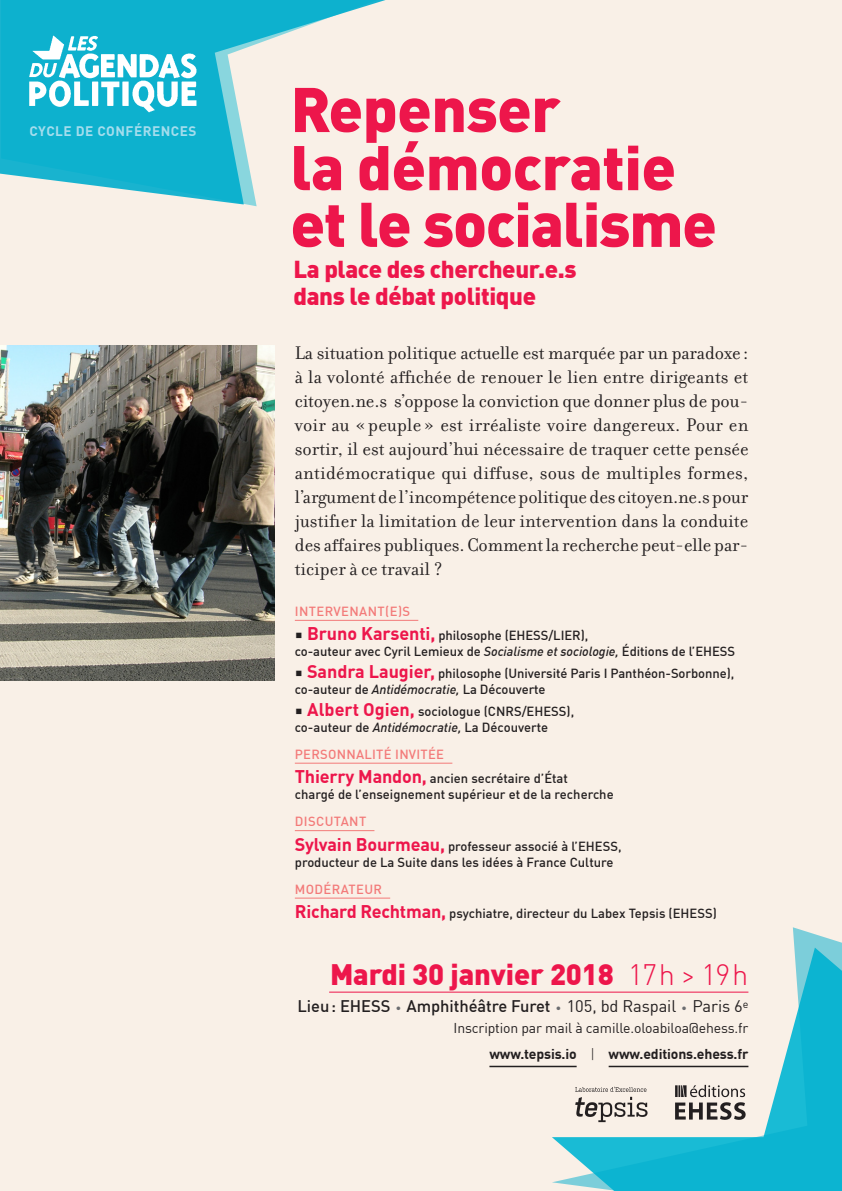
<style>
.page{position:relative;width:842px;height:1191px;background:#f9f0e7}
.page>*{position:absolute;margin:0;border:0;box-sizing:border-box;transform-origin:0 0}
.t1{font:900 62px "DIN Offc Pro";letter-spacing:-.01em;color:#ed164b}
.t2{font:900 29px "DIN Offc Pro";letter-spacing:-.005em;color:#ed164b}
.t3{font:900 24px/27px "DIN Offc Pro";letter-spacing:-.015em;color:#ed164b}
.t4{font:19.6px/24px "Filosofia OT";letter-spacing:-.005em;color:#231f20;text-align:justify}
.t5{font:500 16.5px "DIN Offc Pro";letter-spacing:-.005em;color:#231f20}
.t6{font:14px "DIN Offc Pro";letter-spacing:-.01em;color:#231f20}
.t7{font:700 14px "DIN Offc Pro";letter-spacing:-.01em;color:#231f20}
.t8{font:700 13.6px "DIN Offc Pro";letter-spacing:.035em;color:#a4dded}
.Intervenants{font:500 13px/16px "DIN Offc Pro";letter-spacing:-.005em;color:#231f20}
.t9{font:500 13px "DIN Offc Pro";letter-spacing:.03em;color:#f37a79}
.s1{font-weight:700;font-size:18px;color:#ed164b}
.s2{font-style:italic}
.s3{font-weight:300}
.s4{font-weight:700;font-size:11px;color:#6c6d70}
.s5{font-weight:400}
</style>
<div class="page">
<svg style="left:0;top:0;width:386px;height:204px"></svg>
<img style="left:21px;top:30px;width:185px;height:84px">
<svg style="left:552px;top:927px;width:290px;height:264px"></svg>
<hr style="left:295px;top:620px;width:123px;height:1px;background:#f37a79">
<hr style="left:295px;top:763px;width:157px;height:1px;background:#f37a79">
<hr style="left:295px;top:830px;width:79px;height:1px;background:#f37a79">
<hr style="left:295px;top:898px;width:95px;height:1px;background:#f37a79">
<hr style="left:329px;top:992px;width:419px;height:1px;background:#ed164b">
<hr style="left:489px;top:1065px;width:88px;height:2px;background:#231f20">
<hr style="left:609px;top:1065px;width:139px;height:2px;background:#231f20">
<img style="left:672px;top:1081px;width:76px;height:42px">
<img style="left:574px;top:1085px;width:74px;height:38px">
<img style="left:0;top:346px;width:275px;height:334px">
<p class="t8" style="left:30px;top:120px;width:168px">CYCLE DE CONFÉRENCES</p>
<p class="t1" style="left:291px;top:56px;width:272px">Repenser</p>
<p class="t1" style="left:291px;top:114px;width:387px">la démocratie</p>
<p class="t1" style="left:291px;top:171px;width:428px">et le socialisme</p>
<p class="t3" style="left:293px;top:252px;width:285px">La place des chercheur.e.s dans le débat politique</p>
<p class="t4" style="left:295px;top:341px;width:455px">La situation politique actuelle est marquée par un paradoxe : à la volonté affichée de renouer le lien entre dirigeants et citoyen.ne.s s’oppose la conviction que donner plus de pou&shy;voir au « peuple » est irréaliste voire dangereux. Pour en sortir, il est aujourd’hui nécessaire de traquer cette pensée antidémocratique qui diffuse, sous de multiples formes, l’argument de l’incompétence politique des citoyen.ne.s pour justifier la limitation de leur intervention dans la conduite des affaires publiques. Comment la recherche peut-elle par&shy;ticiper à ce travail ?</p>
<p class="t9" style="left:295px;top:600px;width:117px">INTERVENANT(E)S</p>
<p class="Intervenants" style="left:295px;top:626px;width:442px">▪ <span class="s1">Bruno Karsenti,</span> philosophe (EHESS/LIER),<br>co-auteur avec Cyril Lemieux de <span class="s2">Socialisme et sociologie,</span> Éditions de l’EHESS</p>
<p class="Intervenants" style="left:295px;top:664px;width:441px">▪ <span class="s1">Sandra Laugier,</span> philosophe (Université Paris I Panthéon-Sorbonne), co-auteur de <span class="s2">Antidémocratie,</span> La Découverte</p>
<p class="Intervenants" style="left:295px;top:701px;width:281px">▪ <span class="s1">Albert Ogien,</span> sociologue (CNRS/EHESS), co-auteur de <span class="s2">Antidémocratie,</span> La Découverte</p>
<p class="t9" style="left:295px;top:743px;width:151px">PERSONNALITÉ INVITÉE</p>
<p class="Intervenants" style="left:295px;top:769px;width:320px"><span class="s1">Thierry Mandon,</span> ancien secrétaire d’État<br>chargé de l’enseignement supérieur et de la recherche</p>
<p class="t9" style="left:295px;top:811px;width:73px">DISCUTANT</p>
<p class="Intervenants" style="left:295px;top:836px;width:328px"><span class="s1">Sylvain Bourmeau,</span> professeur associé à l’EHESS, producteur de La Suite dans les idées à France Culture</p>
<p class="t9" style="left:295px;top:878px;width:89px">MODÉRATEUR</p>
<p class="Intervenants" style="left:295px;top:904px;width:423px"><span class="s1">Richard Rechtman,</span> psychiatre, directeur du Labex Tepsis (EHESS)</p>
<p class="t2" style="left:330px;top:949px;width:420px">Mardi 30 janvier 2018 <span class="s3">17h &gt; 19h</span></p>
<p class="t5" style="left:298px;top:992px;width:452px">Lieu: EHESS <span class="s4">•</span> Amphithéâtre Furet <span class="s4">•</span> <span class="s5">105, bd Raspail</span> <span class="s4">•</span> <span class="s5">Paris 6</span><sup>e</sup></p>
<p class="t6" style="left:453px;top:1016px;width:296px">Inscription par mail à camille.oloabiloa@ehess.fr</p>
<p class="t7" style="left:489px;top:1042px;width:260px">www.tepsis.io <span class="s3">|</span> www.editions.ehess.fr</p>
</div>
